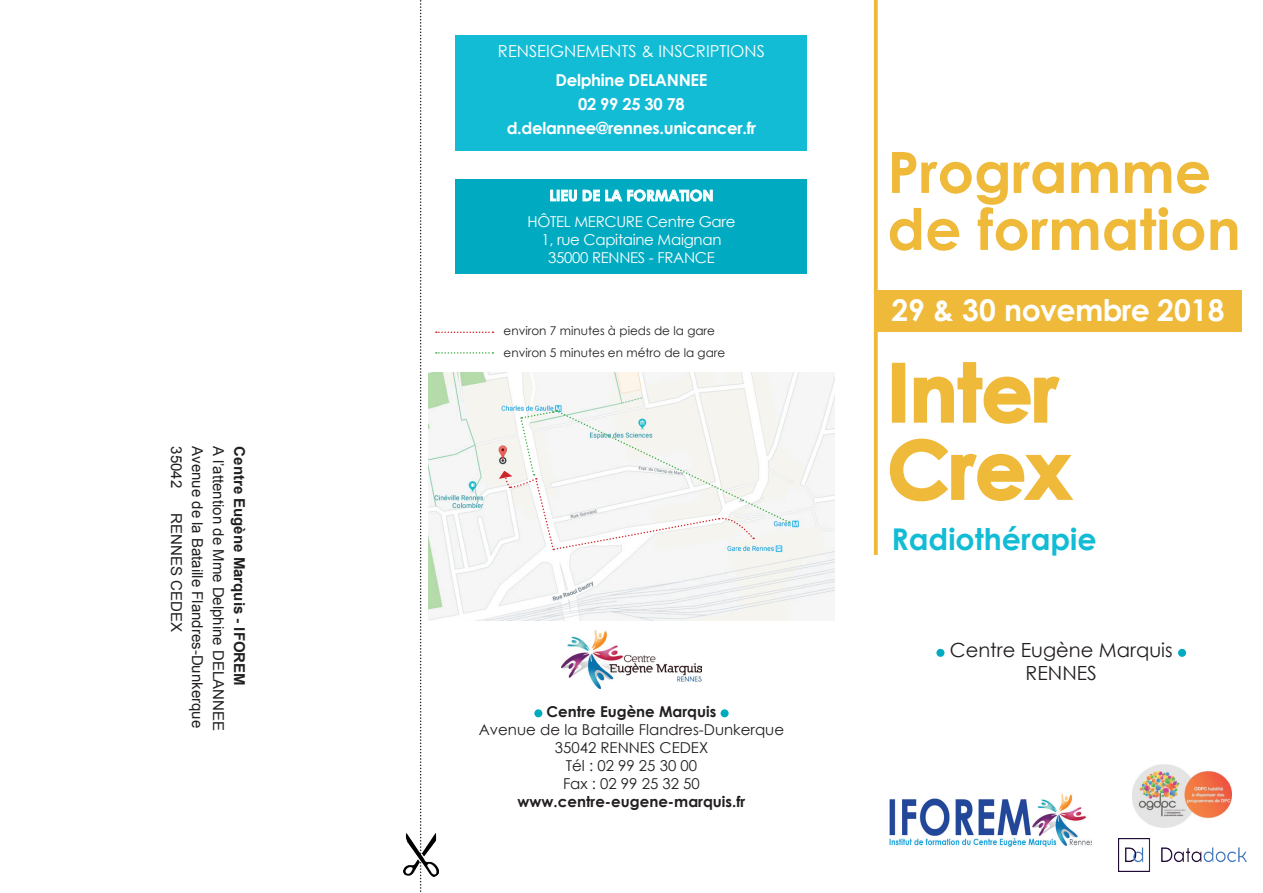
<style>
.page{position:relative;width:1263px;height:893px;background:#fff}
.page>*{position:absolute;margin:0;border:0;box-sizing:border-box;transform-origin:0 0}
.t1{font:700 79.8px/77.2px "Century Gothic";color:#efb939}
.t2{font:700 57px/57px "Century Gothic";color:#efb939}
.t3{font:700 30px "Century Gothic";color:#fff}
.t4{font:700 30px "Century Gothic";color:#12bcd5}
.t5{font:19.5px/23.4px "Century Gothic";color:#231f20;text-align:center}
.t6{font:700 16.5px/24px "Century Gothic";letter-spacing:-.02em;color:#fff;text-align:center}
.t7{font:16.5px "Century Gothic";color:#fff}
.t8{font:15px "Arial";color:#231f20}
.t9{font:15px/18px "Century Gothic";color:#231f20;text-align:center}
.t10{font:15px/18px "Century Gothic";letter-spacing:-.02em;color:#fff;text-align:center}
.t11{font:700 15px "Century Gothic";color:#231f20}
.t12{font:700 15px "Arial";color:#231f20}
.t13{font:700 15px "Century Gothic";color:#fff}
.t14{font:12px/21.6px "Century Gothic";color:#231f20}
</style>
<div class="page">
<img style="left:889px;top:793px;width:202px;height:54px">
<div style="left:892px;top:363px;width:13px;height:60px;border:3px solid #efb939"></div>
<svg style="left:913px;top:362px;width:147px;height:62px"></svg>
<svg style="left:889px;top:438px;width:185px;height:64px"></svg>
<div style="left:876px;top:290px;width:366px;height:42px;background:#efb939"></div>
<svg style="left:874px;top:0;width:4px;height:555px;background:#efbc44"></svg>
<img style="left:1132px;top:764px;width:99px;height:64px">
<div style="left:936px;top:649px;width:8px;height:8px;background:#00abc1;border-radius:50%"></div>
<div style="left:1178px;top:649px;width:8px;height:8px;background:#00abc1;border-radius:50%"></div>
<div style="left:534px;top:709px;width:8px;height:8px;background:#00abc1;border-radius:50%"></div>
<div style="left:721px;top:709px;width:8px;height:8px;background:#00abc1;border-radius:50%"></div>
<img style="left:562px;top:630px;width:139px;height:59px">
<img style="left:428px;top:373px;width:406px;height:248px">
<svg style="left:499px;top:409px;width:291px;height:142px"></svg>
<svg style="left:436px;top:331px;width:57px;height:2px"></svg>
<svg style="left:436px;top:352px;width:57px;height:2px"></svg>
<div style="left:456px;top:179px;width:351px;height:95px;background:#00abc1"></div>
<svg style="left:550px;top:190px;width:27px;height:11px"></svg>
<svg style="left:583px;top:190px;width:130px;height:11px"></svg>
<div style="left:456px;top:35px;width:351px;height:115px;background:#12bcd5"></div>
<svg style="left:420px;top:0;width:2px;height:892px"></svg>
<img style="left:403px;top:833px;width:35px;height:43px">
<img style="left:1118px;top:839px;width:128px;height:32px">
<p class="t8" style="left:207px;top:446px;width:283px;rotate:90deg">Avenue de la Bataille Flandres-Dunkerque</p>
<p class="t8" style="left:228px;top:446px;width:286px;rotate:90deg">A l’attention de Mme Delphine DELANNEE</p>
<p class="t12" style="left:249px;top:446px;width:241px;rotate:90deg">Centre Eugène Marquis - IFOREM</p>
<p class="t8" style="left:186px;top:446px;width:43px;rotate:90deg">35042</p>
<p class="t8" style="left:186px;top:513px;width:120px;rotate:90deg">RENNES CEDEX</p>
<p class="t7" style="left:498px;top:40px;width:11px">rense</p>
<p class="t7" style="left:546px;top:40px;width:16px">ignements</p>
<p class="t7" style="left:641px;top:40px;width:33px">&amp; inscr</p>
<p class="t7" style="left:706px;top:40px;width:49px">iptions</p>
<p class="t6" style="left:556px;top:67px;width:112px">Delphine DELANN</p>
<p class="t6" style="left:690px;top:67px;width:18px">EE</p>
<p class="t6" style="left:507px;top:91px;width:251px">02 99 25 30 78 d.delannee@rennes.unicancer.fr</p>
<p class="t13" style="left:549px;top:184px;width:166px">LIEU de la formation</p>
<p class="t10" style="left:527px;top:213px;width:210px">HôTEL MERCURE Centre Gare<br>1, rue Capitaine Maignan<br>35000 RENNES - FRANCE</p>
<p class="t14" style="left:504px;top:320px;width:223px">environ 7 minutes à pieds de la gare environ 5 minutes en métro de la gare</p>
<p class="t11" style="left:547px;top:700px;width:171px">Centre Eugène Marquis</p>
<p class="t9" style="left:479px;top:721px;width:307px">Avenue de la Bataille Flandres-Dunkerque<br>35042 RENNES CEDEX<br>Tél : 02 99 25 30 00<br>Fax : 02 99 25 32 50</p>
<p class="t11" style="left:518px;top:790px;width:229px">www.centre-eugene-marquis.fr</p>
<h2 class="t2" style="left:887px;top:141px;width:355px">Programme de formation</h2>
<h3 class="t3" style="left:891px;top:288px;width:335px">29 &amp; 30 novembre 2018</h3>
<h1 class="t1" style="left:887px;top:350px;width:185px">Inter<br>Crex</h1>
<h3 class="t4" style="left:891px;top:516px;width:207px">Radiothérapie</h3>
<h3 class="t5" style="left:950px;top:638px;width:224px">Centre Eugène Marquis<br>RENNES</h3>
</div>
